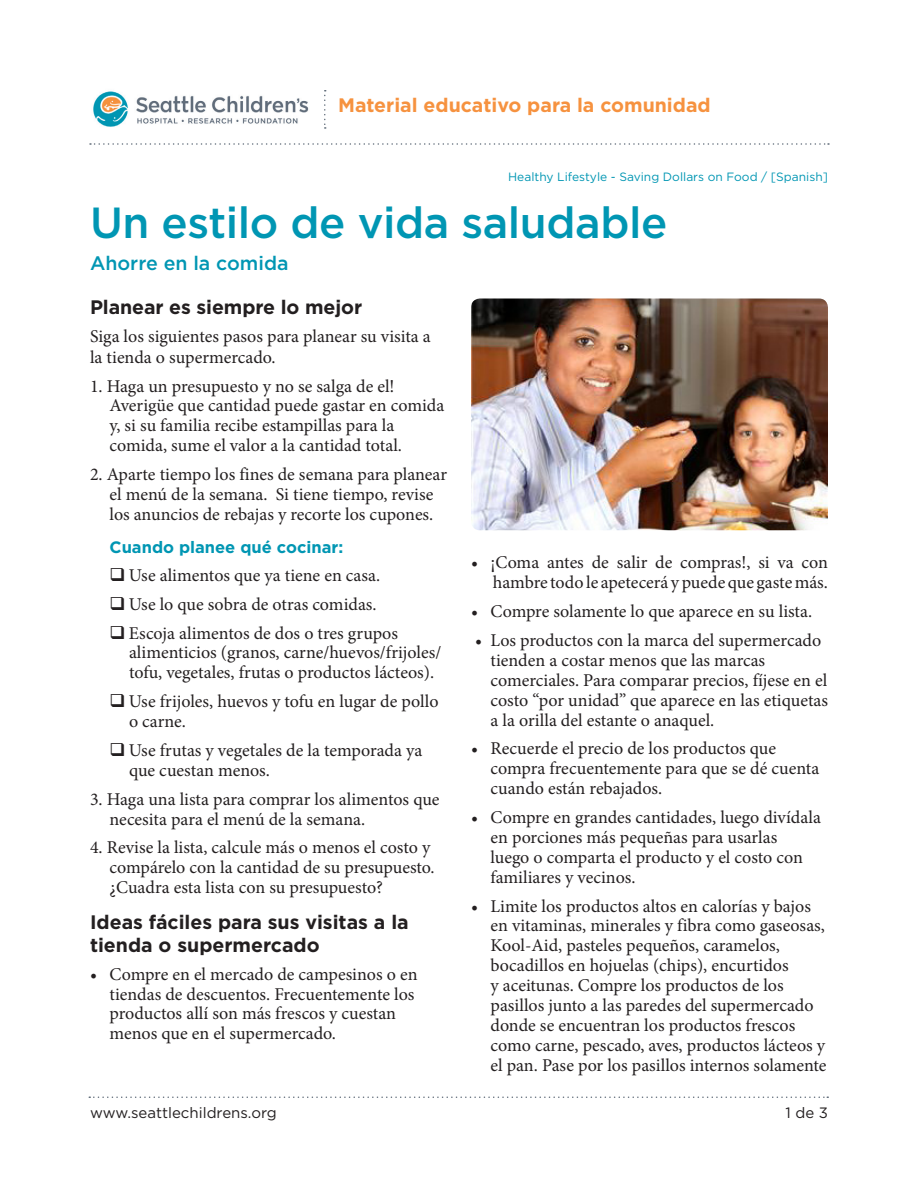
<style>
.page{position:relative;width:918px;height:1188px;background:#fff}
.page>*{position:absolute;margin:0;border:0;box-sizing:border-box;transform-origin:0 0}
.t1{font:500 43.5px "Gotham";letter-spacing:-.01em;color:#0096b3}
.Subhead_1{font:700 19.5px/22.5px "Gotham";color:#231f20}
.t2{font:700 19.5px "Gotham";color:#f6923f}
.Subtitle{font:500 19.5px "Gotham";color:#0096b3}
.Bullet_text{font:18px/19.8px "Minion Pro";color:#231f20}
.Text_first_para{font:18px/20.2px "Minion Pro";color:#231f20}
.Subhead_2{font:700 16.5px "Gotham";color:#0096b3}
.t3{font:15px "Gotham";color:#231f20}
.t4{font:12px "Gotham";color:#0096b3}
</style>
<div class="page">
<svg style="left:89px;top:1096px;width:739px;height:2px"></svg>
<svg style="left:90px;top:143px;width:739px;height:2px"></svg>
<svg style="left:93px;top:90px;width:234px;height:39px"></svg>
<img style="left:471px;top:298px;width:357px;height:232px">
<p class="t2" style="left:338px;top:92px;width:374px">Material educativo para la comunidad</p>
<p class="t4" style="left:508px;top:169px;width:321px">Healthy Lifestyle - Saving Dollars on Food / [Spanish]</p>
<p class="t1" style="left:90px;top:194px;width:579px">Un estilo de vida saludable</p>
<p class="Subtitle" style="left:90px;top:250px;width:200px">Ahorre en la comida</p>
<p class="Subhead_1" style="left:90px;top:296px;width:274px">Planear es siempre lo mejor</p>
<p class="Text_first_para" style="left:90px;top:327px;width:342px">Siga los siguientes pasos para planear su visita a la tienda o supermercado.</p>
<p class="Bullet_text" style="left:110px;top:376px;width:336px;text-indent:-20px">1. Haga un presupuesto y no se salga de el!<br>Averigüe que cantidad puede gastar en comida y, si su familia recibe estampillas para la comida, sume el valor a la cantidad total.</p>
<p class="Bullet_text" style="left:90px;top:465px;width:359px;text-align:center">2. Aparte tiempo los fines de semana para planear el menú de la semana. Si tiene tiempo, revise<br>los anuncios de rebajas y recorte los cupones.</p>
<p class="Subhead_2" style="left:110px;top:536px;width:235px">Cuando planee qué cocinar:</p>
<p class="Bullet_text" style="left:110px;top:565px;width:272px">❑ Use alimentos que ya tiene en casa.</p>
<p class="Bullet_text" style="left:110px;top:594px;width:269px">❑ Use lo que sobra de otras comidas.</p>
<p class="Bullet_text" style="left:129px;top:623px;width:314px;text-indent:-20px">❑ Escoja alimentos de dos o tres grupos alimenticios (granos, carne/huevos/frijoles/ tofu, vegetales, frutas o productos lácteos).</p>
<p class="Bullet_text" style="left:129px;top:692px;width:311px;text-indent:-20px">❑ Use frijoles, huevos y tofu en lugar de pollo o carne.</p>
<p class="Bullet_text" style="left:129px;top:740px;width:295px;text-indent:-20px">❑ Use frutas y vegetales de la temporada ya que cuestan menos.</p>
<p class="Bullet_text" style="left:110px;top:789px;width:332px;text-indent:-20px">3. Haga una lista para comprar los alimentos que necesita para el menú de la semana.</p>
<p class="Bullet_text" style="left:110px;top:838px;width:327px;text-indent:-20px">4. Revise la lista, calcule más o menos el costo y compárelo con la cantidad de su presupuesto. ¿Cuadra esta lista con su presupuesto?</p>
<p class="Subhead_1" style="left:90px;top:911px;width:320px">Ideas fáciles para sus visitas a la tienda o supermercado</p>
<p class="Bullet_text" style="left:110px;top:964px;width:310px;text-indent:-20px">• Compre en el mercado de campesinos o en tiendas de descuentos. Frecuentemente los productos allí son más frescos y cuestan menos que en el supermercado.</p>
<p class="Bullet_text" style="left:471px;top:553px;width:359px">• ¡Coma antes de salir de compras!, si va con</p>
<p class="Bullet_text" style="left:493px;top:573px;width:337px">hambre todo le apetecerá y puede que gaste más.</p>
<p class="Bullet_text" style="left:471px;top:602px;width:343px">• Compre solamente lo que aparece en su lista.</p>
<p class="Bullet_text" style="left:490px;top:630px;width:339px;text-indent:-15px">• Los productos con la marca del supermercado tienden a costar menos que las marcas comerciales. Para comparar precios, fíjese en el costo “por unidad” que aparece en las etiquetas a la orilla del estante o anaquel.</p>
<p class="Bullet_text" style="left:490px;top:739px;width:330px;text-indent:-20px">• Recuerde el precio de los productos que compra frecuentemente para que se dé cuenta cuando están rebajados.</p>
<p class="Bullet_text" style="left:490px;top:807px;width:332px;text-indent:-20px">• Compre en grandes cantidades, luego divídala en porciones más pequeñas para usarlas<br>luego o comparta el producto y el costo con familiares y vecinos.</p>
<p class="Bullet_text" style="left:490px;top:896px;width:338px;text-indent:-20px">• Limite los productos altos en calorías y bajos en vitaminas, minerales y fibra como gaseosas, Kool-Aid, pasteles pequeños, caramelos, bocadillos en hojuelas (chips), encurtidos<br>y aceitunas. Compre los productos de los pasillos junto a las paredes del supermercado donde se encuentran los productos frescos como carne, pescado, aves, productos lácteos y el pan. Pase por los pasillos internos solamente</p>
<p class="t3" style="left:90px;top:1103px;width:188px">www.seattlechildrens.org</p>
<p class="t3" style="left:786px;top:1103px;width:44px">1 de 3</p>
</div>
